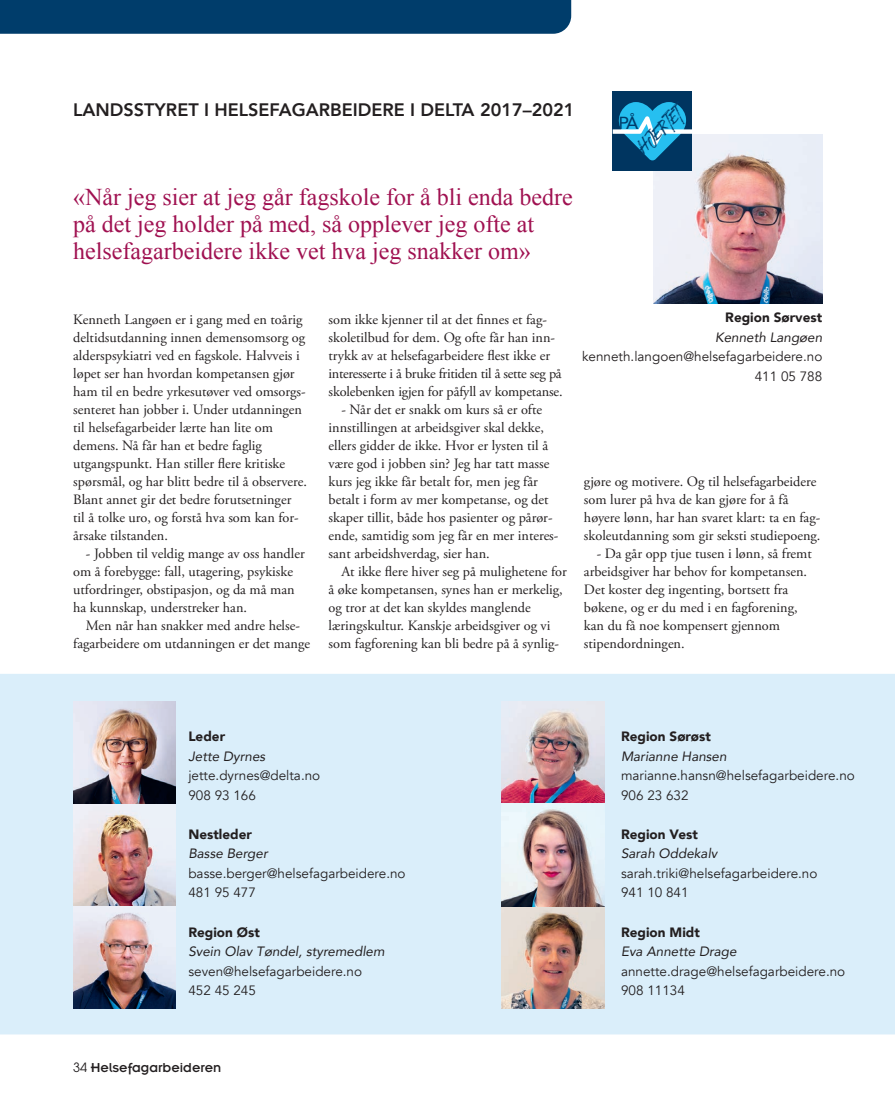
<style>
.page{position:relative;width:895px;height:1107px;background:#fff}
.page>*{position:absolute;margin:0;border:0;box-sizing:border-box;transform-origin:0 0}
.t1{font:24px/27px "Times New Roman";color:#a01151}
.t2{font:800 18px "Avenir";color:#231f20}
.t3{font:500 17.4px "Avenir";color:#003d6b}
.t4{font:15.3px "Trapstyle";color:#003d6b}
.t5{font:14.25px/18px "Adobe Garamond Pro";color:#231f20}
.t6{font:14.25px "Insignia";color:#231f20}
.t7{font:13.5px/19.5px "Avenir";color:#231f20}
.t8{font:italic 13.5px "Avenir";color:#231f20}
.t9{font:900 13.5px "Avenir";color:#231f20}
.s1{font-family:"ITC Avant Garde Std";font-size:12.75px}
</style>
<div class="page">
<div style="left:0;top:674px;width:894px;height:360px;background:#daeefa"></div>
<img style="left:73px;top:701px;width:102px;height:306px">
<img style="left:652px;top:134px;width:169px;height:170px">
<img style="left:501px;top:701px;width:102px;height:306px">
<div style="left:612px;top:91px;width:80px;height:79px;background:#003560"></div>
<svg style="left:612px;top:102px;width:80px;height:58px"></svg>
<div style="left:0;top:0;width:571px;height:34px;background:#003d6b"></div>
<p class="t2" style="left:73px;top:95px;width:502px">LANDSSTYRET I HELSEFAGARBEIDERE I DELTA 2017–2021</p>
<h1 class="t1" style="left:73px;top:183px;width:501px">«Når jeg sier at jeg går fagskole for å bli enda bedre på det jeg holder på med, så opplever jeg ofte at helsefagarbeidere ikke vet hva jeg snakker om»</h1>
<p class="t4" style="left:629px;top:140px;width:62px;rotate:-43deg">HJER TET</p>
<p class="t3" style="left:618px;top:108px;width:22px">PÅ</p>
<p class="t5" style="left:73px;top:311px;width:235px">Kenneth Langøen er i gang med en toårig deltidsutdanning innen demensomsorg og alderspsykiatri ved en fagskole. Halvveis i løpet ser han hvordan kompetansen gjør ham til en bedre yrkesutøver ved omsorgs&shy;senteret han jobber i. Under utdanningen til helsefagarbeider lærte han lite om demens. Nå får han et bedre faglig utgangspunkt. Han stiller flere kritiske spørsmål, og har blitt bedre til å observere.<br>Blant annet gir det bedre forutsetninger<br>til å tolke uro, og forstå hva som kan for&shy;årsake tilstanden.</p>
<p class="t5" style="left:73px;top:545px;width:233px;text-indent:13px">- Jobben til veldig mange av oss handler om å forebygge: fall, utagering, psykiske utfordringer, obstipasjon, og da må man ha kunnskap, understreker han.</p>
<p class="t5" style="left:73px;top:617px;width:238px;text-align:center">Men når han snakker med andre helse&shy;fagarbeidere om utdanningen er det mange</p>
<p class="t5" style="left:328px;top:311px;width:235px">som ikke kjenner til at det finnes et fag&shy;skoletilbud for dem. Og ofte får han inn&shy;trykk av at helsefagarbeidere flest ikke er interesserte i å bruke fritiden til å sette seg på skolebenken igjen for påfyll av kompetanse.</p>
<p class="t5" style="left:328px;top:401px;width:231px;text-indent:13px">- Når det er snakk om kurs så er ofte innstillingen at arbeidsgiver skal dekke, ellers gidder de ikke. Hvor er lysten til å være god i jobben sin? Jeg har tatt masse kurs jeg ikke får betalt for, men jeg får betalt i form av mer kompetanse, og det skaper tillit, både hos pasienter og pårør&shy;ende, samtidig som jeg får en mer interes&shy;sant arbeidshverdag, sier han.</p>
<p class="t5" style="left:328px;top:563px;width:240px;text-indent:13px">At ikke flere hiver seg på mulighetene for å øke kompetansen, synes han er merkelig, og tror at det kan skyldes manglende læringskultur. Kanskje arbeidsgiver og vi som fagforening kan bli bedre på å synlig-</p>
<p class="t9" style="left:725px;top:306px;width:98px">Region Sørvest</p>
<p class="t8" style="left:714px;top:329px;width:109px">Kenneth Langøen</p>
<p class="t7" style="left:581px;top:347px;width:242px;text-align:right">kenneth.langoen@helsefagarbeidere.no<br>411 05 788</p>
<p class="t5" style="left:583px;top:473px;width:238px">gjøre og motivere. Og til helsefagarbeidere som lurer på hva de kan gjøre for å få høyere lønn, har han svaret klart: ta en fag&shy;skoleutdanning som gir seksti studiepoeng.</p>
<p class="t5" style="left:583px;top:545px;width:229px;text-indent:13px">- Da går opp tjue tusen i lønn, så fremt arbeidsgiver har behov for kompetansen.<br>Det koster deg ingenting, bortsett fra bøkene, og er du med i en fagforening, kan du få noe kompensert gjennom stipendordningen.</p>
<p class="t9" style="left:188px;top:725px;width:38px">Leder</p>
<p class="t8" style="left:188px;top:747px;width:78px">Jette Dyrnes</p>
<p class="t7" style="left:188px;top:766px;width:133px">jette.dyrnes@delta.no<br>908 93 166</p>
<p class="t9" style="left:188px;top:822px;width:65px">Nestleder</p>
<p class="t8" style="left:188px;top:845px;width:81px">Basse Berger</p>
<p class="t7" style="left:188px;top:863px;width:219px">basse.berger@helsefagarbeidere.no<br>481 95 477</p>
<p class="t9" style="left:188px;top:919px;width:73px">Region Øst</p>
<p class="t8" style="left:188px;top:942px;width:198px">Svein Olav Tøndel, styremedlem</p>
<p class="t7" style="left:188px;top:961px;width:175px">seven@helsefagarbeidere.no<br>452 45 245</p>
<p class="t6" style="left:73px;top:1060px;width:150px"><span class="s1">34</span> Helsefagarbeideren</p>
<p class="t9" style="left:620px;top:725px;width:91px">Region Sørøst</p>
<p class="t8" style="left:620px;top:747px;width:107px">Marianne Hansen</p>
<p class="t7" style="left:620px;top:766px;width:235px">marianne.hansn@helsefagarbeidere.no<br>906 23 632</p>
<p class="t9" style="left:620px;top:822px;width:78px">Region Vest</p>
<p class="t8" style="left:620px;top:845px;width:98px">Sarah Oddekalv</p>
<p class="t7" style="left:620px;top:863px;width:198px">sarah.triki@helsefagarbeidere.no<br>941 10 841</p>
<p class="t9" style="left:620px;top:919px;width:80px">Region Midt</p>
<p class="t8" style="left:620px;top:942px;width:117px">Eva Annette Drage</p>
<p class="t7" style="left:620px;top:961px;width:226px">annette.drage@helsefagarbeidere.no<br>908 11134</p>
</div>
